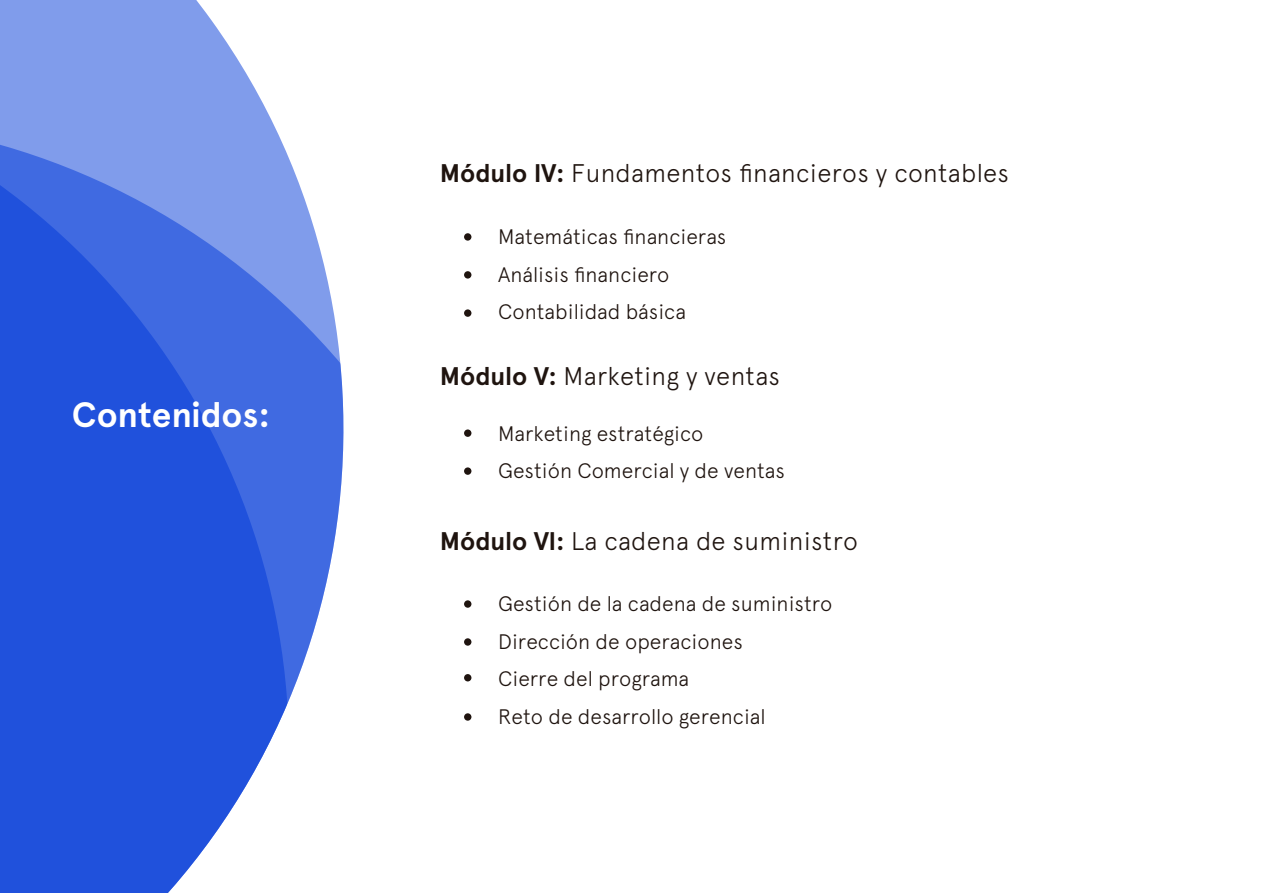
<style>
.page{position:relative;width:1263px;height:893px;background:#fff}
.page>*{position:absolute;margin:0;border:0;box-sizing:border-box;transform-origin:0 0}
.t1{font:700 35.25px "Apercu";letter-spacing:-.005em;color:#fff}
.t2{font:300 25.5px "Apercu";letter-spacing:.01em;color:#1f140f}
.t3{font:300 21px/37.5px "Apercu";color:#1f140f}
.s1{font-weight:700}
</style>
<div class="page">
<svg style="left:0;top:0;width:343px;height:893px;background:#597ee5"></svg>
<div style="left:464px;top:233px;width:7px;height:8px;background:#1f140f;border-radius:50%"></div>
<div style="left:464px;top:271px;width:7px;height:8px;background:#1f140f;border-radius:50%"></div>
<div style="left:464px;top:309px;width:7px;height:8px;background:#1f140f;border-radius:50%"></div>
<div style="left:464px;top:429px;width:7px;height:8px;background:#1f140f;border-radius:50%"></div>
<div style="left:464px;top:467px;width:7px;height:8px;background:#1f140f;border-radius:50%"></div>
<div style="left:464px;top:600px;width:7px;height:8px;background:#1f140f;border-radius:50%"></div>
<div style="left:464px;top:638px;width:7px;height:8px;background:#1f140f;border-radius:50%"></div>
<div style="left:464px;top:674px;width:7px;height:7px;background:#1f140f;border-radius:50%"></div>
<div style="left:464px;top:713px;width:7px;height:8px;background:#1f140f;border-radius:50%"></div>
<h1 class="t1" style="left:72px;top:393px;width:200px">Contenidos:</h1>
<p class="t2" style="left:440px;top:158px;width:571px"><span class="s1">Módulo IV:</span> Fundamentos financieros y contables</p>
<p class="t3" style="left:498px;top:218px;width:230px">Matemáticas financieras<br>Análisis financiero<br>Contabilidad básica</p>
<p class="t2" style="left:440px;top:361px;width:342px"><span class="s1">Módulo V:</span> Marketing y ventas</p>
<p class="t3" style="left:498px;top:414px;width:288px">Marketing estratégico<br>Gestión Comercial y de ventas</p>
<p class="t2" style="left:440px;top:525px;width:420px"><span class="s1">Módulo VI:</span> La cadena de suministro</p>
<p class="t3" style="left:498px;top:585px;width:336px">Gestión de la cadena de suministro<br>Dirección de operaciones<br>Cierre del programa<br>Reto de desarrollo gerencial</p>
</div>
